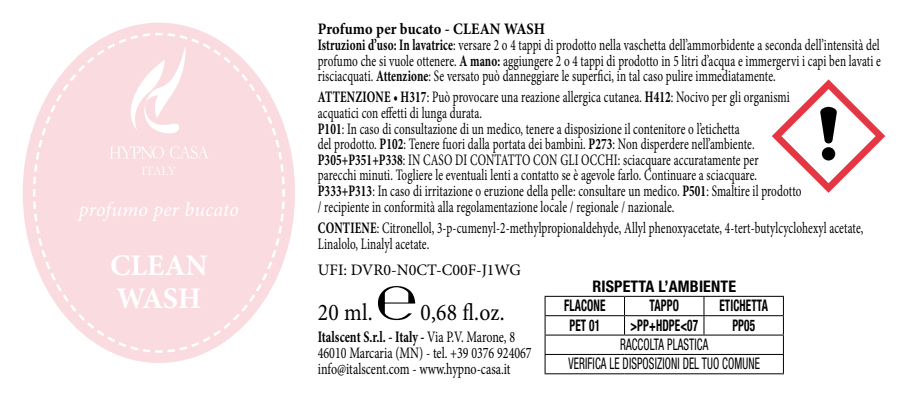
<style>
.page{position:relative;width:908px;height:397px;background:#fff}
.page>*{position:absolute;margin:0;border:0;box-sizing:border-box;transform-origin:0 0}
.t1{font:700 30px/32.8px "Minion Pro";color:#fff}
.t2{font:24px "Minion Pro";letter-spacing:.01em;color:#000;scale:.9 1}
.t3{font:italic 20px "Minion Pro";letter-spacing:.01em;color:#fff}
.t4{font:16px/15.6px "Minion Pro";letter-spacing:.01em;color:#000;scale:.7 1}
.t5{font:16px/16px "Minion Pro";letter-spacing:.01em;color:#000;scale:.75 1}
.t6{font:condensed 16px/19.2px "Helvetica Neue LT Std";letter-spacing:.01em;color:#000;text-align:center;scale:.7 1}
.t7{font:700 condensed 16px "Helvetica Neue LT Std";letter-spacing:.01em;color:#000;scale:.7 1}
.t8{font:700 condensed 16px/19.2px "Helvetica Neue LT Std";letter-spacing:.01em;color:#000}
.t9{font:16px "Minion Pro";letter-spacing:.01em;color:#000}
.t10{font:13.2px "Garamond";letter-spacing:-.015em;color:#fff;scale:.94 1}
.s1{font-weight:700}
</style>
<div class="page">
<div style="left:23px;top:23px;width:272px;height:340px;background:#fadbe0;border-radius:50%"></div>
<svg style="left:32px;top:32px;width:254px;height:322px"></svg>
<svg style="left:378px;top:286px;width:37px;height:34px"></svg>
<hr style="left:544px;top:296px;width:80px;height:1px;background:#000">
<hr style="left:624px;top:296px;width:79px;height:1px;background:#000">
<hr style="left:703px;top:296px;width:80px;height:1px;background:#000">
<hr style="left:544px;top:315px;width:80px;height:1px;background:#000">
<hr style="left:624px;top:315px;width:79px;height:1px;background:#000">
<svg style="left:623px;top:297px;width:2px;height:37px"></svg>
<hr style="left:703px;top:315px;width:80px;height:1px;background:#000">
<svg style="left:703px;top:297px;width:1px;height:37px"></svg>
<hr style="left:544px;top:334px;width:80px;height:2px;background:#000">
<hr style="left:624px;top:334px;width:79px;height:2px;background:#000">
<hr style="left:703px;top:334px;width:80px;height:2px;background:#000">
<hr style="left:544px;top:354px;width:80px;height:1px;background:#000">
<svg style="left:544px;top:297px;width:1px;height:76px"></svg>
<hr style="left:624px;top:354px;width:79px;height:1px;background:#000">
<hr style="left:703px;top:354px;width:80px;height:1px;background:#000">
<svg style="left:782px;top:297px;width:1px;height:76px"></svg>
<hr style="left:544px;top:373px;width:80px;height:1px;background:#000">
<hr style="left:624px;top:373px;width:79px;height:1px;background:#000">
<hr style="left:703px;top:373px;width:80px;height:1px;background:#000">
<svg style="left:772px;top:79px;width:112px;height:114px"></svg>
<p class="t10" style="left:141px;top:163px;width:38px">ITALY</p>
<p class="t3" style="left:79px;top:196px;width:162px">profumo per bucato</p>
<h1 class="t1" style="left:110px;top:249px;width:99px">CLEAN<br>WASH</h1>
<p class="t4" style="left:317px;top:21px;width:805px"><span class="s1">Profumo per bucato - CLEAN WASH<br>Istruzioni d’uso: In lavatrice</span>: versare 2 o 4 tappi di prodotto nella vaschetta dell’ammorbidente a seconda dell’intensità del profumo che si vuole ottenere. <span class="s1">A mano:</span> aggiungere 2 o 4 tappi di prodotto in 5 litri d’acqua e immergervi i capi ben lavati e risciacquati. <span class="s1">Attenzione</span>: Se versato può danneggiare le superfici, in tal caso pulire immediatamente.</p>
<p class="t4" style="left:317px;top:90px;width:692px"><span class="s1">ATTENZIONE • H317</span>: Può provocare una reazione allergica cutanea. <span class="s1">H412</span>: Nocivo per gli organismi acquatici con effetti di lunga durata.<br><span class="s1">P101</span>: In caso di consultazione di un medico, tenere a disposizione il contenitore o l’etichetta<br>del prodotto. <span class="s1">P102</span>: Tenere fuori dalla portata dei bambini. <span class="s1">P273</span>: Non disperdere nell’ambiente.<br><span class="s1">P305+P351+P338</span>: IN CASO DI CONTATTO CON GLI OCCHI: sciacquare accuratamente per<br>parecchi minuti. Togliere le eventuali lenti a contatto se è agevole farlo. Continuare a sciacquare.<br><span class="s1">P333+P313</span>: In caso di irritazione o eruzione della pelle: consultare un medico. <span class="s1">P501</span>: Smaltire il prodotto / recipiente in conformità alla regolamentazione locale / regionale / nazionale.</p>
<p class="t4" style="left:317px;top:220px;width:780px"><span class="s1">CONTIENE</span>: Citronellol, 3-p-cumenyl-2-methylpropionaldehyde, Allyl phenoxyacetate, 4-tert-butylcyclohexyl acetate,<br>Linalolo, Linalyl acetate.</p>
<p class="t9" style="left:317px;top:259px;width:205px">UFI: DVR0-N0CT-C00F-J1WG</p>
<h2 class="t2" style="left:317px;top:296px;width:62px">20 ml.</h2>
<h2 class="t2" style="left:420px;top:296px;width:95px">0,68 fl.oz.</h2>
<p class="t5" style="left:317px;top:329px;width:286px"><span class="s1">Italscent S.r.l. - Italy -</span> Via P.V. Marone, 8<br>46010 Marcaria (MN) - tel. +39 0376 924067 info@italscent.com - www.hypno-casa.it</p>
<p class="t8" style="left:564px;top:276px;width:173px;text-indent:28px">RISPETTA L’AMBIENTE<br>FLACONE</p>
<p class="t7" style="left:649px;top:296px;width:43px">TAPPO</p>
<p class="t7" style="left:719px;top:296px;width:71px">ETICHETTA</p>
<p class="t7" style="left:569px;top:315px;width:45px">PET 01</p>
<p class="t7" style="left:630px;top:315px;width:98px">&gt;PP+HDPE&lt;07</p>
<p class="t7" style="left:732px;top:315px;width:34px">PP05</p>
<p class="t6" style="left:568px;top:334px;width:275px">RACCOLTA PLASTICA<br>VERIFICA LE DISPOSIZIONI DEL TUO COMUNE</p>
</div>
